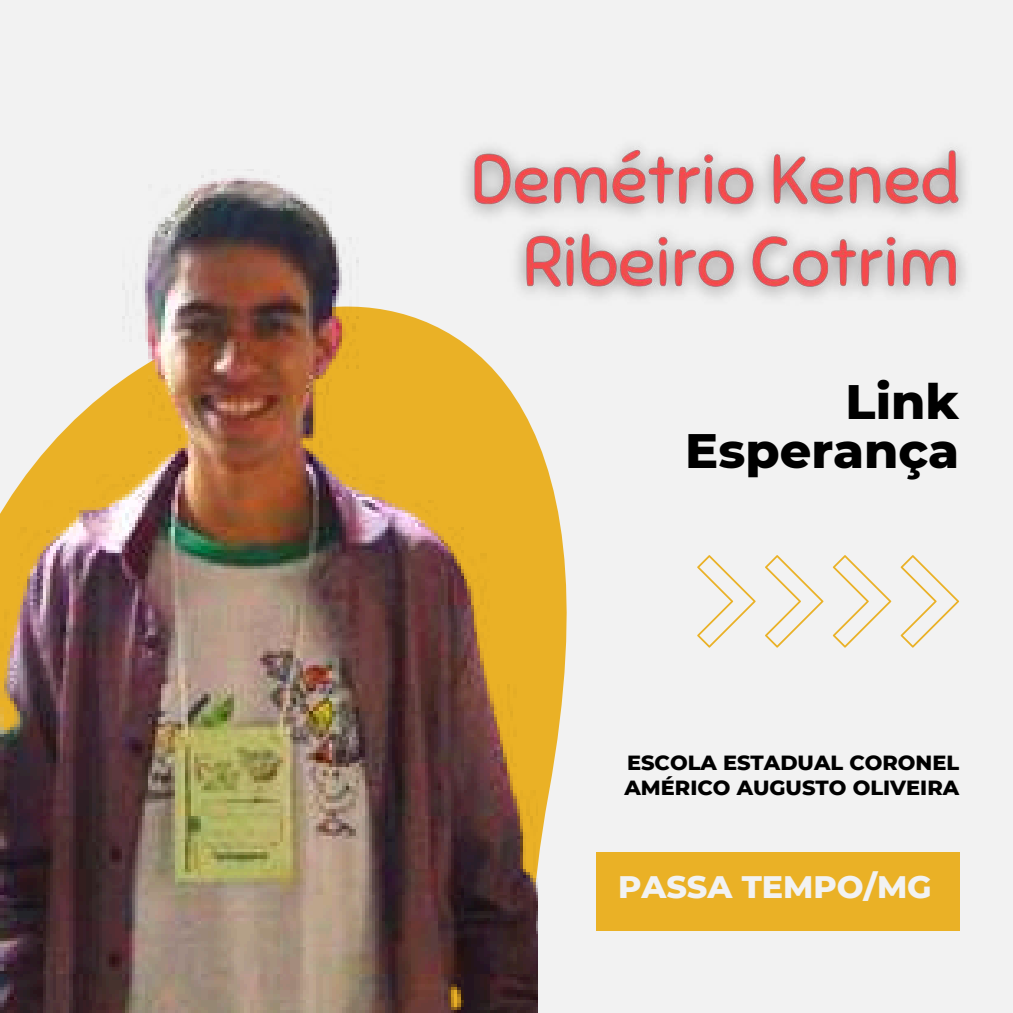
<style>
.page{position:relative;width:1013px;height:1013px;background:#fff}
.page>*{position:absolute;margin:0;border:0;box-sizing:border-box;transform-origin:0 0}
.t1{font:800 49.25px/48.8px "Montserrat";color:#000;text-align:right}
.t2{font:800 31.75px "Montserrat";color:#f2f2f2}
.t3{font:800 20.88px/25.2px "Montserrat";color:#000}
</style>
<div class="page">
<div style="left:0;top:0;width:1012px;height:1012px;background:#f2f2f2"></div>
<svg style="left:537px;top:440px;width:113px;height:572px"></svg>
<img style="left:0;top:169px;width:537px;height:843px">
<div style="left:596px;top:851px;width:363px;height:79px;background:#eab126"></div>
<svg style="left:900px;top:555px;width:59px;height:92px"></svg>
<svg style="left:832px;top:555px;width:59px;height:92px"></svg>
<svg style="left:765px;top:555px;width:58px;height:92px"></svg>
<svg style="left:697px;top:555px;width:58px;height:92px"></svg>
<img style="left:449px;top:146px;width:517px;height:167px">
<h1 class="t1" style="left:685px;top:377px;width:275px">Link<br>Esperança</h1>
<p class="t3" style="left:624px;top:749px;width:336px">ESCOLA ESTADUAL CORONEL<br>AMÉRICO AUGUSTO OLIVEIRA</p>
<h2 class="t2" style="left:618px;top:867px;width:315px">PASSA TEMPO/MG</h2>
</div>
